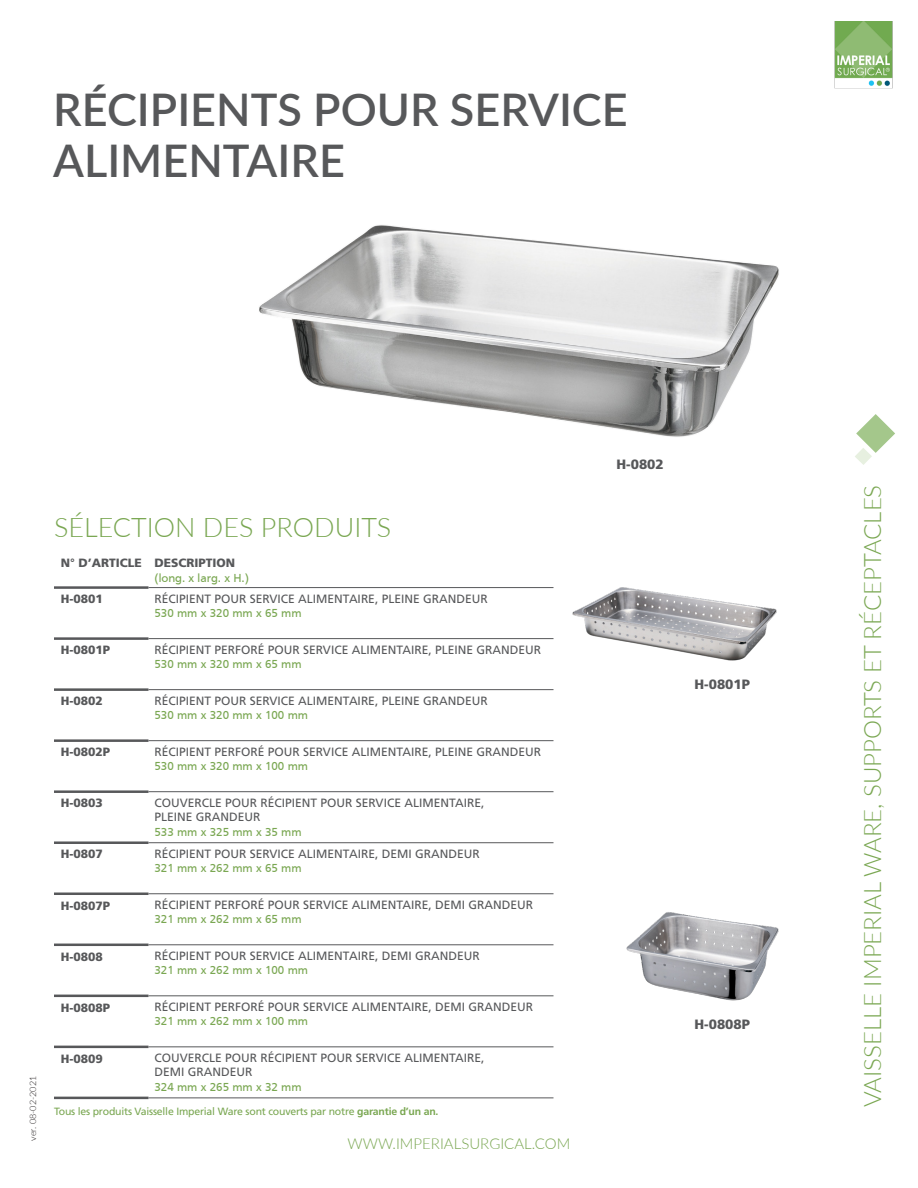
<style>
.page{position:relative;width:918px;height:1188px;background:#fff}
.page>*{position:absolute;margin:0;border:0;box-sizing:border-box;transform-origin:0 0}
.Title__A{font:600 45px/51px "Lato";color:#57585a}
.Sub-Title___A{font:300 27px "Lato";color:#7aa752}
.t1{font:300 24px "Lato";color:#7aa752}
.t2{font:300 15px "Lato";color:#7aa752}
.t3{font:900 13.5px "Frutiger LT Std";color:#57585a}
.t4{font:12px/14.4px "Frutiger LT Std";color:#57585a}
.t5{font:12px "Frutiger";color:#7aa752}
.Promotional_Text{font:900 12px "Frutiger LT Std";color:#57585a}
.t6{font:10.5px "Frutiger LT Std";letter-spacing:-.02em;color:#7aa752}
.t7{font:300 9px "Lato";color:#231f20}
.s1{font-weight:700}
</style>
<div class="page">
<svg style="left:855px;top:414px;width:40px;height:51px"></svg>
<img style="left:834px;top:21px;width:58px;height:68px">
<img style="left:259px;top:225px;width:520px;height:212px">
<img style="left:572px;top:587px;width:205px;height:74px">
<img style="left:626px;top:912px;width:153px;height:89px">
<hr style="left:54px;top:841px;width:94px;height:3px;background:#57585a">
<hr style="left:148px;top:893px;width:406px;height:1px;background:#57585a">
<hr style="left:148px;top:944px;width:406px;height:1px;background:#57585a">
<hr style="left:148px;top:995px;width:406px;height:1px;background:#57585a">
<hr style="left:148px;top:1046px;width:406px;height:1px;background:#57585a">
<hr style="left:148px;top:1097px;width:406px;height:1px;background:#57585a">
<hr style="left:148px;top:842px;width:406px;height:1px;background:#57585a">
<hr style="left:54px;top:739px;width:94px;height:3px;background:#57585a">
<hr style="left:54px;top:790px;width:94px;height:3px;background:#57585a">
<hr style="left:148px;top:740px;width:406px;height:1px;background:#57585a">
<hr style="left:148px;top:791px;width:406px;height:1px;background:#57585a">
<hr style="left:54px;top:637px;width:94px;height:3px;background:#57585a">
<hr style="left:54px;top:688px;width:94px;height:3px;background:#57585a">
<hr style="left:148px;top:638px;width:406px;height:1px;background:#57585a">
<hr style="left:148px;top:689px;width:406px;height:1px;background:#57585a">
<hr style="left:54px;top:586px;width:94px;height:3px;background:#57585a">
<hr style="left:148px;top:587px;width:406px;height:1px;background:#57585a">
<hr style="left:54px;top:893px;width:94px;height:2px;background:#57585a">
<hr style="left:54px;top:944px;width:94px;height:2px;background:#57585a">
<hr style="left:54px;top:995px;width:94px;height:2px;background:#57585a">
<hr style="left:54px;top:1046px;width:94px;height:2px;background:#57585a">
<hr style="left:54px;top:1097px;width:94px;height:2px;background:#57585a">
<p class="Title__A" style="left:53px;top:83px;width:576px">RÉCIPIENTS POUR SERVICE<br>ALIMENTAIRE</p>
<p class="t7" style="left:27px;top:1141px;width:66px;rotate:-90deg">ver. 08-02-2021</p>
<p class="Sub-Title___A" style="left:54px;top:509px;width:339px">SÉLECTION DES PRODUITS</p>
<p class="Promotional_Text" style="left:61px;top:556px;width:82px">N° D’ARTICLE</p>
<p class="Promotional_Text" style="left:154px;top:556px;width:82px">DESCRIPTION</p>
<p class="t5" style="left:154px;top:571px;width:96px">(long. x larg. x H.)</p>
<p class="Promotional_Text" style="left:61px;top:592px;width:44px">H-0801</p>
<p class="t4" style="left:154px;top:591px;width:335px">RÉCIPIENT POUR SERVICE ALIMENTAIRE, PLEINE GRANDEUR</p>
<p class="t5" style="left:154px;top:606px;width:149px">530 mm x 320 mm x 65 mm</p>
<p class="Promotional_Text" style="left:61px;top:643px;width:51px">H-0801P</p>
<p class="t4" style="left:154px;top:642px;width:388px">RÉCIPIENT PERFORÉ POUR SERVICE ALIMENTAIRE, PLEINE GRANDEUR</p>
<p class="t5" style="left:154px;top:657px;width:149px">530 mm x 320 mm x 65 mm</p>
<p class="Promotional_Text" style="left:61px;top:694px;width:44px">H-0802</p>
<p class="t4" style="left:154px;top:693px;width:335px">RÉCIPIENT POUR SERVICE ALIMENTAIRE, PLEINE GRANDEUR</p>
<p class="t5" style="left:154px;top:708px;width:155px">530 mm x 320 mm x 100 mm</p>
<p class="Promotional_Text" style="left:61px;top:745px;width:51px">H-0802P</p>
<p class="t4" style="left:154px;top:744px;width:388px">RÉCIPIENT PERFORÉ POUR SERVICE ALIMENTAIRE, PLEINE GRANDEUR</p>
<p class="t5" style="left:154px;top:759px;width:155px">530 mm x 320 mm x 100 mm</p>
<p class="Promotional_Text" style="left:61px;top:796px;width:44px">H-0803</p>
<p class="t4" style="left:154px;top:795px;width:331px">COUVERCLE POUR RÉCIPIENT POUR SERVICE ALIMENTAIRE,<br>PLEINE GRANDEUR</p>
<p class="t5" style="left:154px;top:825px;width:149px">533 mm x 325 mm x 35 mm</p>
<p class="Promotional_Text" style="left:61px;top:847px;width:44px">H-0807</p>
<p class="t4" style="left:154px;top:846px;width:327px">RÉCIPIENT POUR SERVICE ALIMENTAIRE, DEMI GRANDEUR</p>
<p class="t5" style="left:154px;top:861px;width:149px">321 mm x 262 mm x 65 mm</p>
<p class="Promotional_Text" style="left:61px;top:898px;width:51px">H-0807P</p>
<p class="t4" style="left:154px;top:897px;width:380px">RÉCIPIENT PERFORÉ POUR SERVICE ALIMENTAIRE, DEMI GRANDEUR</p>
<p class="t5" style="left:154px;top:912px;width:149px">321 mm x 262 mm x 65 mm</p>
<p class="Promotional_Text" style="left:61px;top:949px;width:44px">H-0808</p>
<p class="t4" style="left:154px;top:948px;width:327px">RÉCIPIENT POUR SERVICE ALIMENTAIRE, DEMI GRANDEUR</p>
<p class="t5" style="left:154px;top:963px;width:155px">321 mm x 262 mm x 100 mm</p>
<p class="Promotional_Text" style="left:61px;top:1000px;width:51px">H-0808P</p>
<p class="t4" style="left:154px;top:1000px;width:380px">RÉCIPIENT PERFORÉ POUR SERVICE ALIMENTAIRE, DEMI GRANDEUR</p>
<p class="t5" style="left:154px;top:1014px;width:155px">321 mm x 262 mm x 100 mm</p>
<p class="Promotional_Text" style="left:61px;top:1051px;width:44px">H-0809</p>
<p class="t4" style="left:154px;top:1051px;width:331px">COUVERCLE POUR RÉCIPIENT POUR SERVICE ALIMENTAIRE,<br>DEMI GRANDEUR</p>
<p class="t5" style="left:154px;top:1080px;width:149px">324 mm x 265 mm x 32 mm</p>
<p class="t6" style="left:54px;top:1105px;width:386px">Tous les produits Vaisselle Imperial Ware sont couverts par notre <span class="s1">garantie d’un an.</span></p>
<p class="t2" style="left:348px;top:1133px;width:224px">WWW.IMPERIALSURGICAL.COM</p>
<p class="t3" style="left:616px;top:456px;width:49px">H-0802</p>
<p class="t3" style="left:694px;top:676px;width:57px">H-0801P</p>
<p class="t3" style="left:694px;top:1016px;width:57px">H-0808P</p>
<h3 class="t1" style="left:856px;top:1107px;width:624px;rotate:-90deg">VAISSELLE IMPERIAL WARE, SUPPORTS ET RÉCEPTACLES</h3>
</div>
